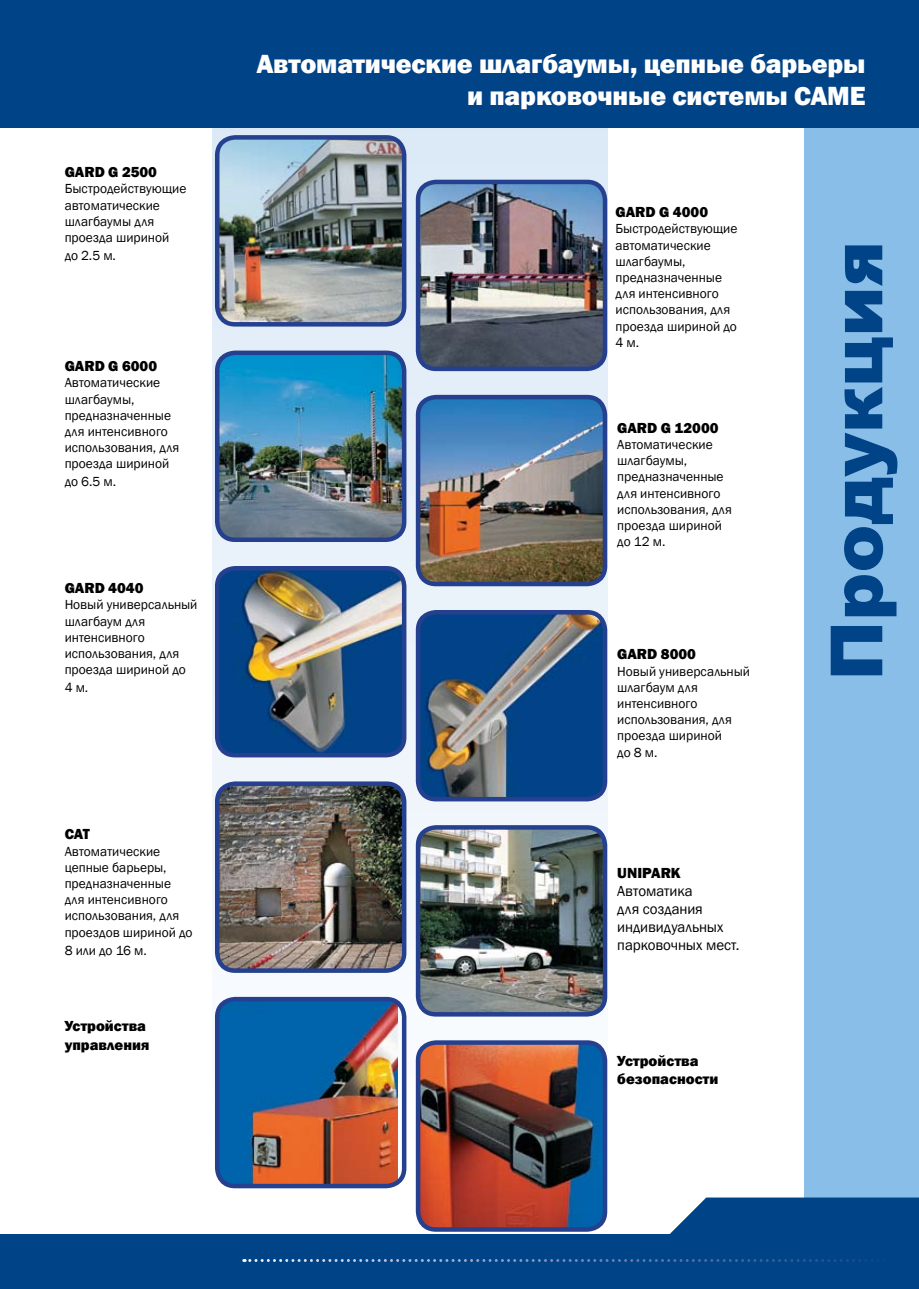
<style>
.page{position:relative;width:919px;height:1289px;background:#fff}
.page>*{position:absolute;margin:0;border:0;box-sizing:border-box;transform-origin:0 0}
.t1{font:900 72px "Arial";color:#004386}
.t2{font:800 27px/32.4px "Franklin Gothic";letter-spacing:-.005em;color:#fff;text-align:right}
.t3{font:800 15px/18px "Franklin Gothic";color:#000}
.t4{font:15px/18px "Franklin Gothic";color:#000}
.t5{font:13.5px/16.2px "Franklin Gothic";color:#000}
</style>
<div class="page">
<svg style="left:213px;top:128px;width:394px;height:1040px"></svg>
<div style="left:804px;top:0;width:114px;height:1288px;background:#88bee7"></div>
<div style="left:0;top:0;width:918px;height:128px;background:#004386"></div>
<div style="left:0;top:1234px;width:918px;height:54px;background:#004386"></div>
<svg style="left:244px;top:1259px;width:628px;height:2px"></svg>
<img style="left:217px;top:568px;width:187px;height:187px;border-radius:18px">
<div style="left:215px;top:566px;width:191px;height:191px;border:4px solid #24408f;border-radius:18px"></div>
<img style="left:418px;top:612px;width:187px;height:187px;border-radius:18px">
<div style="left:416px;top:610px;width:191px;height:191px;border:4px solid #24408f;border-radius:18px"></div>
<img style="left:217px;top:783px;width:187px;height:187px;border-radius:18px">
<div style="left:215px;top:781px;width:191px;height:191px;border:4px solid #24408f;border-radius:18px"></div>
<img style="left:217px;top:353px;width:187px;height:186px;border-radius:18px">
<div style="left:215px;top:350px;width:191px;height:192px;border:4px solid #24408f;border-radius:18px"></div>
<img style="left:418px;top:397px;width:187px;height:187px;border-radius:18px">
<div style="left:416px;top:395px;width:191px;height:191px;border:4px solid #24408f;border-radius:18px"></div>
<img style="left:418px;top:182px;width:187px;height:187px;border-radius:18px">
<div style="left:416px;top:180px;width:191px;height:191px;border:4px solid #24408f;border-radius:18px"></div>
<img style="left:217px;top:137px;width:187px;height:187px">
<div style="left:215px;top:135px;width:191px;height:191px;border:4px solid #24408f;border-radius:18px"></div>
<img style="left:418px;top:827px;width:187px;height:187px;border-radius:18px">
<div style="left:416px;top:825px;width:191px;height:191px;border:4px solid #24408f;border-radius:18px"></div>
<img style="left:418px;top:1042px;width:187px;height:187px;border-radius:18px">
<div style="left:416px;top:1040px;width:191px;height:191px;border:4px solid #24408f;border-radius:18px"></div>
<img style="left:217px;top:999px;width:181px;height:184px">
<div style="left:215px;top:996px;width:191px;height:192px;border:4px solid #24408f;border-radius:18px"></div>
<svg style="left:670px;top:1197px;width:248px;height:37px"></svg>
<p class="t3" style="left:65px;top:163px;width:94px">GARD G 2500</p>
<p class="t5" style="left:65px;top:181px;width:123px">Быстродействующие автоматические шлагбаумы для проезда шириной</p>
<p class="t5" style="left:65px;top:248px;width:53px">до 2.5 м.</p>
<p class="t3" style="left:65px;top:357px;width:94px">GARD G 6000</p>
<p class="t5" style="left:65px;top:375px;width:116px">Автоматические шлагбаумы, предназначенные для интенсивного использования, для проезда шириной</p>
<p class="t5" style="left:65px;top:474px;width:53px">до 6.5 м.</p>
<p class="t3" style="left:65px;top:579px;width:80px">GARD 4040</p>
<p class="t5" style="left:65px;top:597px;width:134px">Новый универсальный шлагбаум для интенсивного использования, для проезда шириной до</p>
<p class="t5" style="left:65px;top:680px;width:25px">4 м.</p>
<p class="t3" style="left:65px;top:825px;width:27px">САТ</p>
<p class="t5" style="left:65px;top:843px;width:129px">Автоматические цепные барьеры, предназначенные для интенсивного использования, для проездов шириной до</p>
<p class="t5" style="left:65px;top:942px;width:84px">8 или до 16 м.</p>
<p class="t3" style="left:65px;top:1017px;width:86px">Устройства управления</p>
<h2 class="t2" style="left:256px;top:48px;width:610px">Автоматические шлагбаумы, цепные барьеры и парковочные системы CAME</h2>
<p class="t3" style="left:615px;top:203px;width:94px">GARD G 4000</p>
<p class="t5" style="left:615px;top:221px;width:123px">Быстродействующие автоматические шлагбаумы, предназначенные для интенсивного использования, для проезда шириной до<br>4 м.</p>
<p class="t3" style="left:617px;top:419px;width:103px">GARD G 12000</p>
<p class="t5" style="left:617px;top:437px;width:116px">Автоматические шлагбаумы, предназначенные для интенсивного использования, для проезда шириной до 12 м.</p>
<p class="t3" style="left:617px;top:645px;width:80px">GARD 8000</p>
<p class="t5" style="left:617px;top:663px;width:134px">Новый универсальный шлагбаум для интенсивного использования, для проезда шириной<br>до 8 м.</p>
<p class="t3" style="left:617px;top:863px;width:65px">UNIPARK</p>
<p class="t4" style="left:617px;top:882px;width:124px">Автоматика<br>для создания индивидуальных парковочных мест.</p>
<p class="t3" style="left:617px;top:1051px;width:103px">Устройства безопасности</p>
<h1 class="t1" style="left:804px;top:680px;width:441px;rotate:-90deg">Продукция</h1>
</div>
